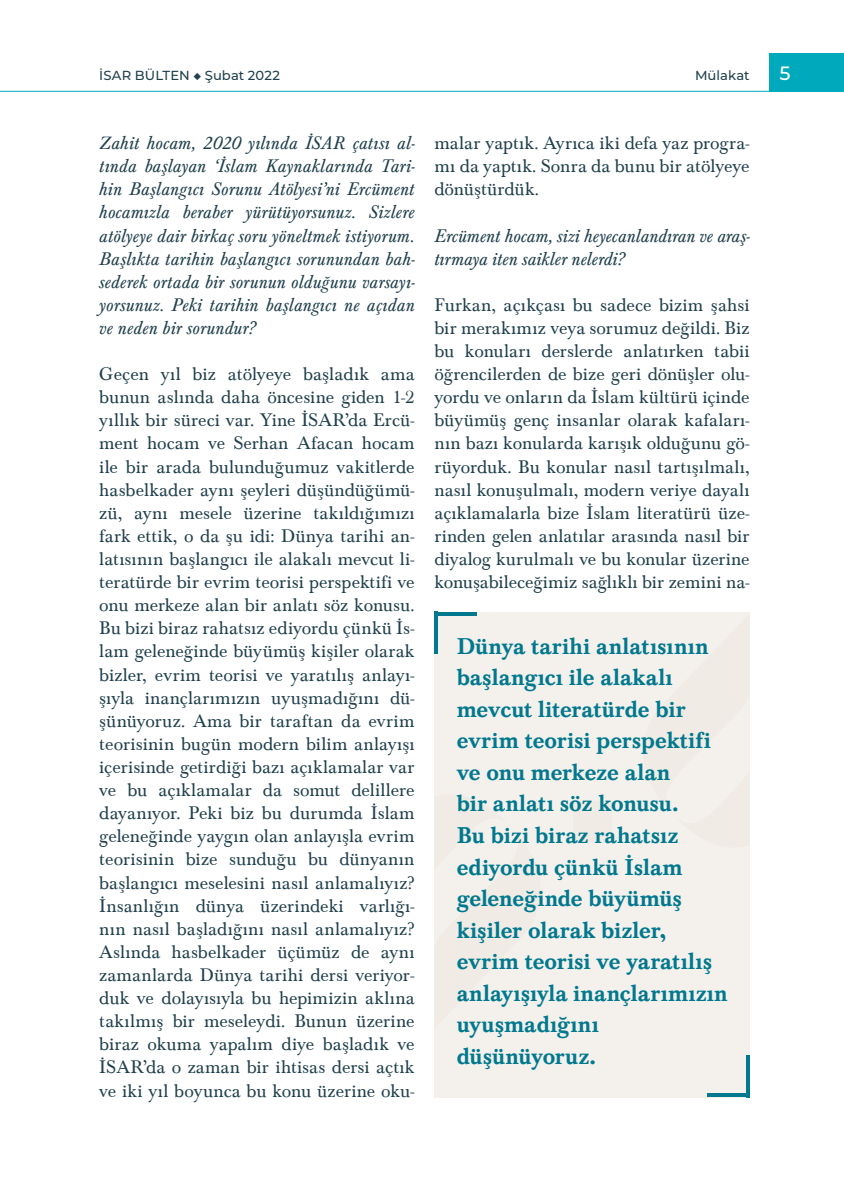
<style>
.page{position:relative;width:844px;height:1191px;background:#fff}
.page>*{position:absolute;margin:0;border:0;box-sizing:border-box;transform-origin:0 0}
.spot{font:700 23.62px/31.5px "Baskerville";color:#01788e}
.t1{font:500 19.25px "Montserrat";color:#fff}
.gövde{font:18.9px/23.1px "Baskerville";letter-spacing:.005em;color:#20404d;text-align:justify}
.gövde-2{font:italic 18.9px/23.1px "Baskerville";letter-spacing:.01em;color:#20404d;text-align:justify}
.Sayfa_Bilgisi{font:500 13.12px "Montserrat";letter-spacing:.005em;color:#20404d}
</style>
<div class="page">
<div style="left:769px;top:53px;width:74px;height:39px;background:#00aabc"></div>
<hr style="left:0;top:91px;width:843px;height:1px;background:#00aabc">
<div style="left:434px;top:612px;width:315px;height:485px;background:#f4f1ed"></div>
<div style="left:572px;top:801px;width:39px;height:40px;background:#f0ebe4"></div>
<hr style="left:434px;top:612px;width:4px;height:42px;background:#01788e">
<hr style="left:434px;top:612px;width:42px;height:3px;background:#01788e">
<svg style="left:746px;top:1055px;width:3px;height:38px"></svg>
<hr style="left:707px;top:1093px;width:42px;height:4px;background:#01788e">
<p class="Sayfa_Bilgisi" style="left:99px;top:66px;width:182px">İSAR BÜLTEN ◆ Şubat 2022</p>
<p class="Sayfa_Bilgisi" style="left:694px;top:66px;width:56px">Mülakat</p>
<p class="t1" style="left:779px;top:59px;width:13px">5</p>
<p class="gövde-2" style="left:99px;top:130px;width:317px">Zahit hocam, 2020 yılında İSAR çatısı al&shy;tında başlayan ‘İslam Kaynaklarında Tari&shy;hin Başlangıcı Sorunu Atölyesi’ni Ercüment hocamızla beraber yürütüyorsunuz. Sizlere atölyeye dair birkaç soru yöneltmek istiyorum.<br>Başlıkta tarihin başlangıcı sorunundan bah&shy;sederek ortada bir sorunun olduğunu varsayı&shy;yorsunuz. Peki tarihin başlangıcı ne açıdan ve neden bir sorundur?</p>
<p class="gövde" style="left:99px;top:361px;width:317px">Geçen yıl biz atölyeye başladık ama bunun aslında daha öncesine giden 1-2 yıllık bir süreci var. Yine İSAR’da Ercü&shy;ment hocam ve Serhan Afacan hocam ile bir arada bulunduğumuz vakitlerde hasbelkader aynı şeyleri düşündüğümü&shy;zü, aynı mesele üzerine takıldığımızı fark ettik, o da şu idi: Dünya tarihi an&shy;latısının başlangıcı ile alakalı mevcut li&shy;teratürde bir evrim teorisi perspektifi ve onu merkeze alan bir anlatı söz konusu.<br>Bu bizi biraz rahatsız ediyordu çünkü İs&shy;lam geleneğinde büyümüş kişiler olarak bizler, evrim teorisi ve yaratılış anlayı&shy;şıyla inançlarımızın uyuşmadığını dü&shy;şünüyoruz. Ama bir taraftan da evrim teorisinin bugün modern bilim anlayışı içerisinde getirdiği bazı açıklamalar var ve bu açıklamalar da somut delillere dayanıyor. Peki biz bu durumda İslam geleneğinde yaygın olan anlayışla evrim teorisinin bize sunduğu bu dünyanın başlangıcı meselesini nasıl anlamalıyız?<br>İnsanlığın dünya üzerindeki varlığı&shy;nın nasıl başladığını nasıl anlamalıyız?<br>Aslında hasbelkader üçümüz de aynı zamanlarda Dünya tarihi dersi veriyor&shy;duk ve dolayısıyla bu hepimizin aklına takılmış bir meseleydi. Bunun üzerine biraz okuma yapalım diye başladık ve İSAR’da o zaman bir ihtisas dersi açtık ve iki yıl boyunca bu konu üzerine oku-</p>
<p class="gövde" style="left:434px;top:130px;width:317px">malar yaptık. Ayrıca iki defa yaz progra&shy;mı da yaptık. Sonra da bunu bir atölyeye dönüştürdük.</p>
<p class="gövde-2" style="left:434px;top:223px;width:317px">Ercüment hocam, sizi heyecanlandıran ve araş&shy;tırmaya iten saikler nelerdi?</p>
<p class="gövde" style="left:434px;top:292px;width:317px">Furkan, açıkçası bu sadece bizim şahsi bir merakımız veya sorumuz değildi. Biz bu konuları derslerde anlatırken tabii öğrencilerden de bize geri dönüşler olu&shy;yordu ve onların da İslam kültürü içinde büyümüş genç insanlar olarak kafaları&shy;nın bazı konularda karışık olduğunu gö&shy;rüyorduk. Bu konular nasıl tartışılmalı, nasıl konuşulmalı, modern veriye dayalı açıklamalarla bize İslam literatürü üze&shy;rinden gelen anlatılar arasında nasıl bir diyalog kurulmalı ve bu konular üzerine konuşabileceğimiz sağlıklı bir zemini na-</p>
<p class="spot" style="left:456px;top:628px;width:272px">Dünya tarihi anlatısının başlangıcı ile alakalı mevcut literatürde bir evrim teorisi perspektifi ve onu merkeze alan<br>bir anlatı söz konusu.<br>Bu bizi biraz rahatsız ediyordu çünkü İslam geleneğinde büyümüş kişiler olarak bizler, evrim teorisi ve yaratılış anlayışıyla inançlarımızın uyuşmadığını düşünüyoruz.</p>
</div>
